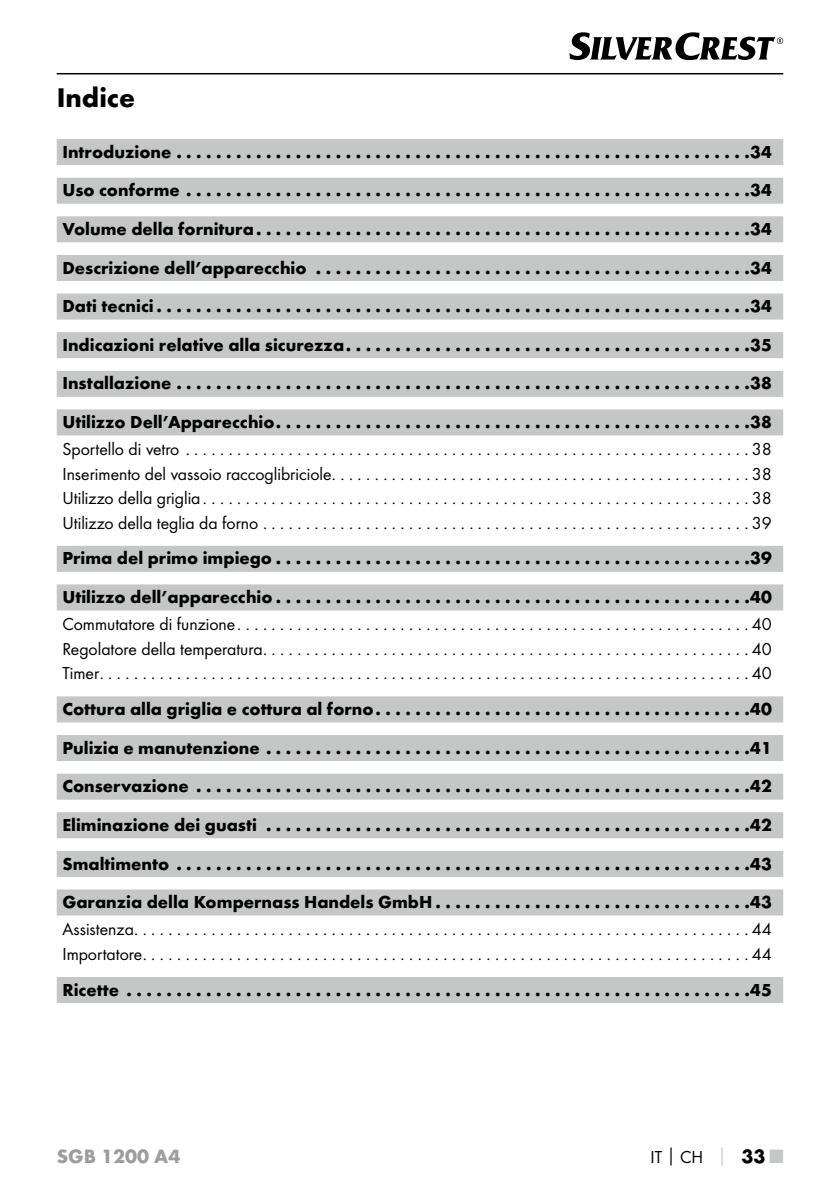
<style>
.page{position:relative;width:840px;height:1191px;background:#fff}
.page>*{position:absolute;margin:0;border:0;box-sizing:border-box;transform-origin:0 0}
.t1{font:700 28px "Futura";color:#000}
.t2{font:700 20px "Futura";color:#9c9d9d}
.t3{font:700 18px/38.6px "Futura";color:#000;text-align:justify}
.t4{font:18px/24.4px "Futura Boo";color:#000;text-align:justify}
.s1{font-family:"Futura";font-weight:700}
.s2{font-family:"Futura";font-weight:700;color:#c5c6c6}
.s3{font-family:"Futura";font-weight:700;font-size:20px}
.s4{font-family:"Futura";font-weight:700;font-size:20px;color:#c5c6c6}
</style>
<div class="page">
<hr style="left:57px;top:73px;width:725px;height:1px;background:#000">
<svg style="left:569px;top:32px;width:213px;height:28px"></svg>
<div style="left:57px;top:139px;width:725px;height:26px;background:#c5c6c6"></div>
<div style="left:57px;top:178px;width:725px;height:26px;background:#c5c6c6"></div>
<div style="left:57px;top:216px;width:725px;height:26px;background:#c5c6c6"></div>
<div style="left:57px;top:255px;width:725px;height:26px;background:#c5c6c6"></div>
<div style="left:57px;top:293px;width:725px;height:26px;background:#c5c6c6"></div>
<div style="left:57px;top:332px;width:725px;height:26px;background:#c5c6c6"></div>
<div style="left:57px;top:371px;width:725px;height:26px;background:#c5c6c6"></div>
<div style="left:57px;top:409px;width:725px;height:26px;background:#c5c6c6"></div>
<div style="left:57px;top:546px;width:725px;height:26px;background:#c5c6c6"></div>
<div style="left:57px;top:584px;width:725px;height:26px;background:#c5c6c6"></div>
<div style="left:57px;top:696px;width:725px;height:26px;background:#c5c6c6"></div>
<div style="left:57px;top:735px;width:725px;height:26px;background:#c5c6c6"></div>
<div style="left:57px;top:773px;width:725px;height:26px;background:#c5c6c6"></div>
<div style="left:57px;top:812px;width:725px;height:26px;background:#c5c6c6"></div>
<div style="left:57px;top:851px;width:725px;height:26px;background:#c5c6c6"></div>
<div style="left:57px;top:889px;width:725px;height:26px;background:#c5c6c6"></div>
<div style="left:57px;top:977px;width:725px;height:26px;background:#c5c6c6"></div>
<h1 class="t1" style="left:57px;top:80px;width:80px">Indice</h1>
<p class="t3" style="left:62px;top:132px;width:710px">Introduzione . . . . . . . . . . . . . . . . . . . . . . . . . . . . . . . . . . . . . . . . . . . . . . . . . . . . . . . . . 34<br>Uso conforme . . . . . . . . . . . . . . . . . . . . . . . . . . . . . . . . . . . . . . . . . . . . . . . . . . . . . . . . 34<br>Volume della fornitura . . . . . . . . . . . . . . . . . . . . . . . . . . . . . . . . . . . . . . . . . . . . . . . . . 34<br>Descrizione dell’apparecchio . . . . . . . . . . . . . . . . . . . . . . . . . . . . . . . . . . . . . . . . . . . 34<br>Dati tecnici . . . . . . . . . . . . . . . . . . . . . . . . . . . . . . . . . . . . . . . . . . . . . . . . . . . . . . . . . . . 34<br>Indicazioni relative alla sicurezza . . . . . . . . . . . . . . . . . . . . . . . . . . . . . . . . . . . . . . . . 35<br>Installazione . . . . . . . . . . . . . . . . . . . . . . . . . . . . . . . . . . . . . . . . . . . . . . . . . . . . . . . . . 38<br>Utilizzo Dell’Apparecchio . . . . . . . . . . . . . . . . . . . . . . . . . . . . . . . . . . . . . . . . . . . . . . . 38</p>
<p class="t4" style="left:62px;top:437px;width:710px">Sportello di vetro . . . . . . . . . . . . . . . . . . . . . . . . . . . . . . . . . . . . . . . . . . . . . . . . . . . . . . . . . . . . . . . . . 38<br>Inserimento del vassoio raccoglibriciole . . . . . . . . . . . . . . . . . . . . . . . . . . . . . . . . . . . . . . . . . . . . . . . . 38<br>Utilizzo della griglia . . . . . . . . . . . . . . . . . . . . . . . . . . . . . . . . . . . . . . . . . . . . . . . . . . . . . . . . . . . . . . . 38<br>Utilizzo della teglia da forno . . . . . . . . . . . . . . . . . . . . . . . . . . . . . . . . . . . . . . . . . . . . . . . . . . . . . . . . 39</p>
<p class="t3" style="left:62px;top:539px;width:710px">Prima del primo impiego . . . . . . . . . . . . . . . . . . . . . . . . . . . . . . . . . . . . . . . . . . . . . . . 39<br>Utilizzo dell’apparecchio . . . . . . . . . . . . . . . . . . . . . . . . . . . . . . . . . . . . . . . . . . . . . . . 40</p>
<p class="t4" style="left:62px;top:612px;width:710px">Commutatore di funzione . . . . . . . . . . . . . . . . . . . . . . . . . . . . . . . . . . . . . . . . . . . . . . . . . . . . . . . . . . . 40<br>Regolatore della temperatura . . . . . . . . . . . . . . . . . . . . . . . . . . . . . . . . . . . . . . . . . . . . . . . . . . . . . . . . 40<br>Timer . . . . . . . . . . . . . . . . . . . . . . . . . . . . . . . . . . . . . . . . . . . . . . . . . . . . . . . . . . . . . . . . . . . . . . . . . . . 40</p>
<p class="t3" style="left:62px;top:689px;width:710px">Cottura alla griglia e cottura al forno . . . . . . . . . . . . . . . . . . . . . . . . . . . . . . . . . . . . . 40<br>Pulizia e manutenzione . . . . . . . . . . . . . . . . . . . . . . . . . . . . . . . . . . . . . . . . . . . . . . . . 41<br>Conservazione . . . . . . . . . . . . . . . . . . . . . . . . . . . . . . . . . . . . . . . . . . . . . . . . . . . . . . . 42<br>Eliminazione dei guasti . . . . . . . . . . . . . . . . . . . . . . . . . . . . . . . . . . . . . . . . . . . . . . . . 42<br>Smaltimento . . . . . . . . . . . . . . . . . . . . . . . . . . . . . . . . . . . . . . . . . . . . . . . . . . . . . . . . . 43<br>Garanzia della Kompernass Handels GmbH . . . . . . . . . . . . . . . . . . . . . . . . . . . . . . . 43</p>
<p class="t4" style="left:62px;top:917px;width:710px">Assistenza . . . . . . . . . . . . . . . . . . . . . . . . . . . . . . . . . . . . . . . . . . . . . . . . . . . . . . . . . . . . . . . . . . . . . . . 44<br>Importatore . . . . . . . . . . . . . . . . . . . . . . . . . . . . . . . . . . . . . . . . . . . . . . . . . . . . . . . . . . . . . . . . . . . . . . 44</p>
<p class="t3" style="left:62px;top:970px;width:710px">Ricette . . . . . . . . . . . . . . . . . . . . . . . . . . . . . . . . . . . . . . . . . . . . . . . . . . . . . . . . . . . . . . 45</p>
<p class="t2" style="left:57px;top:1143px;width:125px">SGB 1200 A4</p>
<p class="t4" style="left:650px;top:1144px;width:134px">IT<span class="s1">│</span>CH <span class="s2">│</span> <span class="s3">33</span> <span class="s4">■</span></p>
</div>
